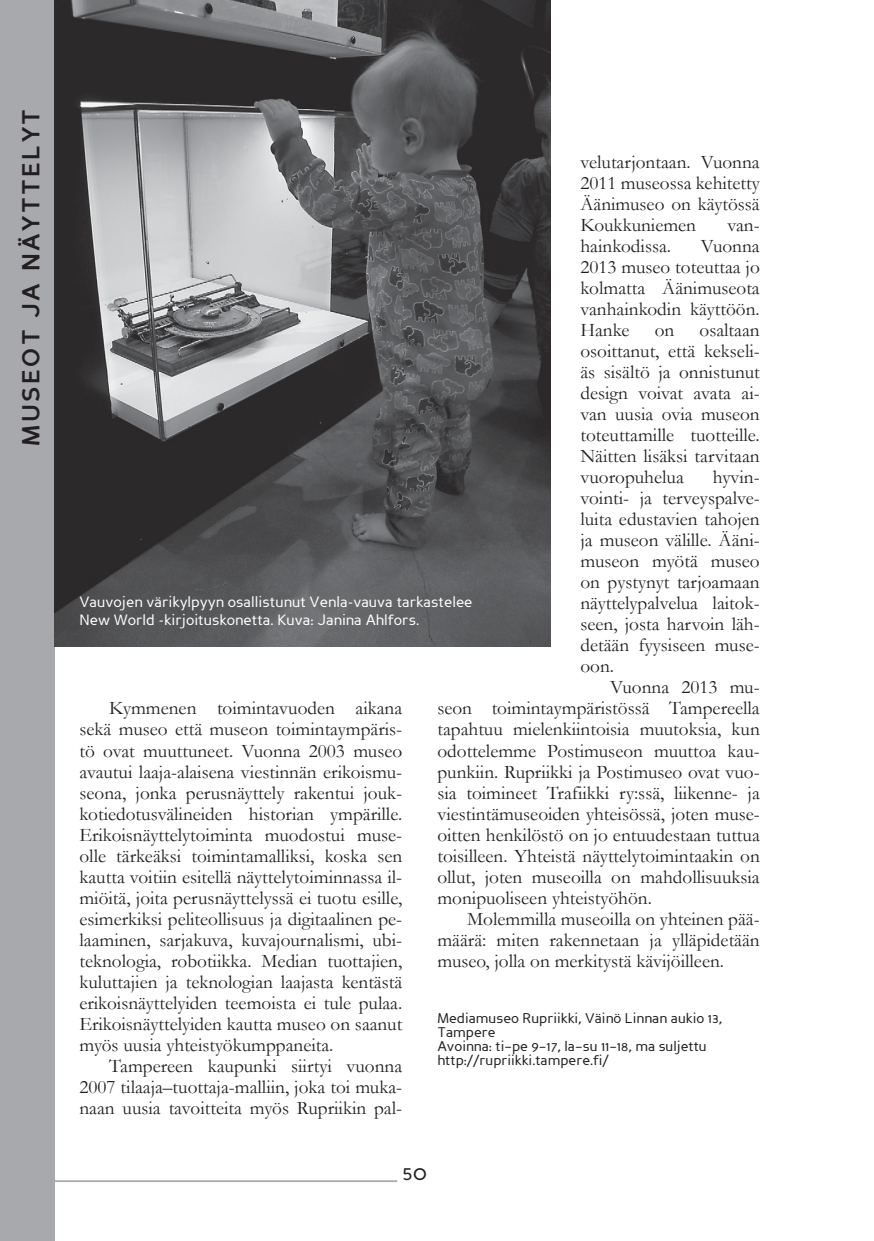
<style>
.page{position:relative;width:874px;height:1241px;background:#fff}
.page>*{position:absolute;margin:0;border:0;box-sizing:border-box;transform-origin:0 0}
.t1{font:700 24.5px "Perspective Sans";letter-spacing:.1em;color:#231f20}
.t2{font:21px "Perspective Sans";color:#231f20}
.t3{font:19.25px/21px "Garamond";color:#231f20;text-align:justify}
.t4{font:14.88px/17.8px "Perspective Sans";color:#fff}
.t5{font:14px/14px "Perspective Sans";color:#231f20}
</style>
<div class="page">
<div style="left:0;top:0;width:55px;height:1240px;background:#a7a9ac"></div>
<hr style="left:0;top:1179px;width:397px;height:2px;background:#a7a9ac">
<img style="left:54px;top:0;width:496px;height:646px">
<p class="t1" style="left:21px;top:445px;width:338px;rotate:-90deg">MUSEOT JA NÄYTTELYT</p>
<p class="t3" style="left:580px;top:152px;width:181px">velutarjontaan. Vuonna 2011 museossa kehitetty Äänimuseo on käytössä Koukkuniemen</p>
<p class="t3" style="left:727px;top:215px;width:34px">van-</p>
<p class="t3" style="left:580px;top:236px;width:92px">hainkodissa.</p>
<p class="t3" style="left:580px;top:236px;width:181px;text-indent:120px">Vuonna 2013 museo toteuttaa jo kolmatta Äänimuseota vanhainkodin käyttöön.<br>Hanke</p>
<p class="t3" style="left:580px;top:320px;width:181px;text-indent:119px">osaltaan osoittanut, että kekseli&shy;äs sisältö ja onnistunut design voivat avata ai&shy;van uusia ovia museon toteuttamille tuotteille.<br>Näitten lisäksi tarvitaan vuoropuhelua</p>
<p class="t3" style="left:654px;top:320px;width:21px">on</p>
<p class="t3" style="left:580px;top:467px;width:181px;text-indent:132px">hyvin&shy;vointi- ja terveyspalve&shy;luita edustavien tahojen ja museon välille. Ääni&shy;museon myötä museo on pystynyt tarjoamaan näyttelypalvelua laitok&shy;seen, josta harvoin läh&shy;detään fyysiseen muse&shy;oon.</p>
<p class="t3" style="left:437px;top:677px;width:324px;text-indent:173px">Vuonna 2013 mu&shy;seon toimintaympäristössä Tampereella tapahtuu mielenkiintoisia muutoksia, kun odottelemme Postimuseon muuttoa kau&shy;punkiin. Rupriikki ja Postimuseo ovat vuo&shy;sia toimineet Trafiikki ry:ssä, liikenne- ja viestintämuseoiden yhteisössä, joten muse&shy;oitten henkilöstö on jo entuudestaan tuttua toisilleen. Yhteistä näyttelytoimintaakin on ollut, joten museoilla on mahdollisuuksia monipuoliseen yhteistyöhön.</p>
<p class="t3" style="left:437px;top:908px;width:324px;text-indent:30px">Molemmilla museoilla on yhteinen pää&shy;määrä: miten rakennetaan ja ylläpidetään museo, jolla on merkitystä kävijöilleen.</p>
<p class="t4" style="left:79px;top:594px;width:394px">Vauvojen värikylpyyn osallistunut Venla-vauva tarkastelee<br>New World -kirjoituskonetta. Kuva: Janina Ahlfors.</p>
<p class="t3" style="left:79px;top:698px;width:324px;text-indent:30px">Kymmenen toimintavuoden aikana sekä museo että museon toimintaympäris&shy;tö ovat muuttuneet. Vuonna 2003 museo avautui laaja-alaisena viestinnän erikoismu&shy;seona, jonka perusnäyttely rakentui jouk&shy;kotiedotusvälineiden historian ympärille.<br>Erikoisnäyttelytoiminta muodostui muse&shy;olle tärkeäksi toimintamalliksi, koska sen kautta voitiin esitellä näyttelytoiminnassa il&shy;miöitä, joita perusnäyttelyssä ei tuotu esille, esimerkiksi peliteollisuus ja digitaalinen pe&shy;laaminen, sarjakuva, kuvajournalismi, ubi&shy;teknologia, robotiikka. Median tuottajien, kuluttajien ja teknologian laajasta kentästä erikoisnäyttelyiden teemoista ei tule pulaa.<br>Erikoisnäyttelyiden kautta museo on saanut myös uusia yhteistyökumppaneita.</p>
<p class="t3" style="left:79px;top:1055px;width:324px;text-indent:30px">Tampereen kaupunki siirtyi vuonna 2007 tilaaja–tuottaja-malliin, joka toi muka&shy;naan uusia tavoitteita myös Rupriikin pal-</p>
<p class="t5" style="left:437px;top:1011px;width:286px">Mediamuseo Rupriikki, Väinö Linnan aukio 13, Tampere<br>Avoinna: ti–pe 9–17, la–su 11–18, ma suljettu http://rupriikki.tampere.fi/</p>
<p class="t2" style="left:402px;top:1164px;width:26px">50</p>
</div>
